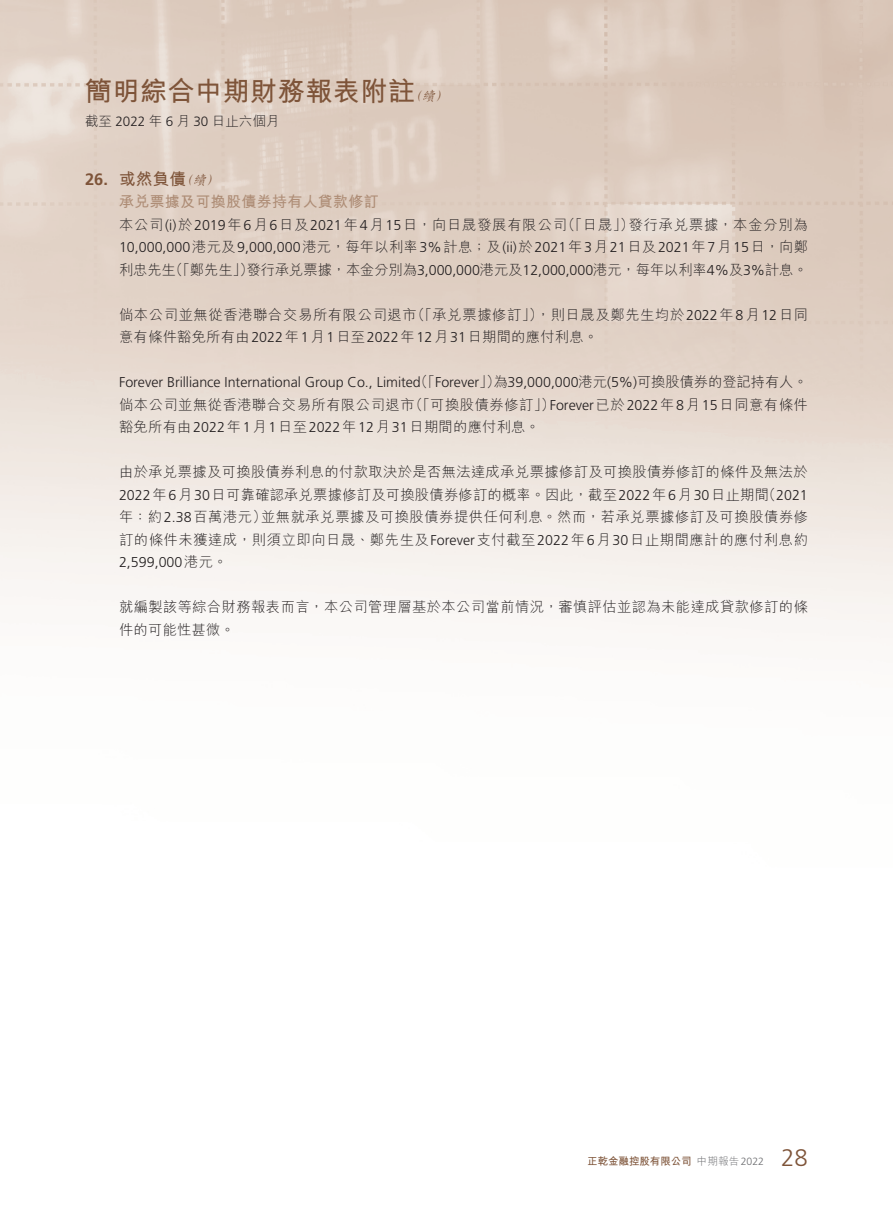
<style>
.page{position:relative;width:893px;height:1212px;background:#fff}
.page>*{position:absolute;margin:0;border:0;box-sizing:border-box;transform-origin:0 0}
.t1{font:700 27px "M Hei HK";letter-spacing:.02em;color:#7e5439}
.t2{font:300 24px "Frutiger LT Std";color:#7e5439}
._01_H1{font:700 16.5px "M Hei HK";color:#7e5439}
._01_H1-2{font:700 16.5px "Frutiger LT Std";color:#7e5439}
._02_H2{font:700 15px "M Hei HK";letter-spacing:.02em;color:#ae8d76}
._00_txt{font:300 14.25px/22.5px "M Hei HK";letter-spacing:.03em;color:#231f20}
._00_txt-2{font:300 14.25px "Frutiger LT Std";color:#231f20}
._00_txt-3{font:300 14.25px "M Hei HK";letter-spacing:-.005em;color:#231f20}
._00_txt-4{font:300 14.25px "M Hei HK";letter-spacing:.06em;color:#231f20}
._00_txt-5{font:300 14.25px "M Hei HK";color:#231f20}
.t3{font:300 13.5px "M Hei HK";color:#231f20}
._01_H1-3{font:italic 500 13.5px "M Kai HK";color:#7e5439}
.t4{font:700 10.5px "M Hei HK";letter-spacing:-.005em;color:#7e5439}
.t5{font:300 10.5px "M Hei HK";color:#6c6d70}
.s1{font-family:"Frutiger LT Std"}
.s2{font-family:"M Hei HK"}
</style>
<div class="page">
<h1 class="t1" style="left:85px;top:71px;width:331px">簡明綜合中期財務報表附註</h1>
<p class="_01_H1-3" style="left:422px;top:86px;width:19px">續</p>
<p class="_01_H1-3" style="left:408px;top:86px;width:19px">（</p>
<p class="_01_H1-3" style="left:435px;top:86px;width:19px">(</p>
<p class="t3" style="left:85px;top:114px;width:196px">截至 <span class="s1">2022</span> 年 <span class="s1">6</span> 月 <span class="s1">30</span> 日止六個月</p>
<p class="_01_H1-2" style="left:85px;top:169px;width:24px">26.</p>
<p class="_01_H1" style="left:119px;top:167px;width:68px">或然負債</p>
<p class="_01_H1-3" style="left:193px;top:170px;width:19px">續</p>
<p class="_01_H1-3" style="left:179px;top:170px;width:19px">（</p>
<p class="_01_H1-3" style="left:206px;top:170px;width:19px">(</p>
<p class="_02_H2" style="left:119px;top:191px;width:261px">承兌票據及可換股債券持有人貸款修訂</p>
<p class="_00_txt" style="left:561px;top:213px;width:75px">（「日晟」）</p>
<p class="_00_txt-4" style="left:119px;top:217px;width:449px">本公司 於<span class="s1">)i( 2019</span>年<span class="s1">6</span>月<span class="s1">6</span>日及<span class="s1">2021</span>年<span class="s1">4</span>月<span class="s1">15</span>日，向日晟發展有限公司</p>
<p class="_00_txt-2" style="left:119px;top:239px;width:690px">10,000,000<span class="s2">港元及</span>9,000,000<span class="s2">港元，每年以利率</span>3%<span class="s2">計息；及 於</span>)i i( 2021<span class="s2">年</span>3<span class="s2">月</span>21<span class="s2">日及</span>2021<span class="s2">年</span>7<span class="s2">月</span>15<span class="s2">日，向鄭</span></p>
<p class="_00_txt-3" style="left:247px;top:262px;width:562px">發行承兌票據，本金分別為<span class="s1">3,000,000</span>港元及<span class="s1">12,000,000</span>港元，每年以利率<span class="s1">4%</span>及<span class="s1">3%</span>計息。</p>
<p class="_00_txt-4" style="left:629px;top:217px;width:180px">發行承兌票據，本金分別為</p>
<p class="_00_txt" style="left:169px;top:258px;width:87px">（「鄭先生」）</p>
<p class="_00_txt" style="left:119px;top:258px;width:58px">利忠先生</p>
<p class="_00_txt" style="left:411px;top:303px;width:134px">（「承兌票據修訂」）</p>
<p class="_00_txt" style="left:119px;top:303px;width:480px">倘本公司並無從香港聯合交易所有限公司退市<br>意有條件豁免所有由<span class="s1">2022</span>年<span class="s1">1</span>月<span class="s1">1</span>日至<span class="s1">2022</span>年<span class="s1">12</span>月<span class="s1">31</span>日期間的應付利息。</p>
<p class="_00_txt-5" style="left:493px;top:375px;width:316px">為<span class="s1">39,000,000</span>港元<span class="s1">(5%)</span>可換股債券的登記持有人。</p>
<p class="_00_txt" style="left:536px;top:303px;width:274px">，則日晟及鄭先生均於<span class="s1">2022</span>年<span class="s1">8</span>月<span class="s1">12</span>日同</p>
<p class="_00_txt-2" style="left:414px;top:374px;width:88px"><span class="s2">（「</span>Forever<span class="s2">」）</span></p>
<p class="_00_txt-2" style="left:119px;top:374px;width:303px">Forever Brilliance International Group Co., Limited</p>
<p class="_00_txt" style="left:409px;top:393px;width:148px">（「可換股債券修訂」）</p>
<p class="_00_txt" style="left:119px;top:393px;width:422px">倘本公司並無從香港聯合交易所有限公司退市<br>豁免所有由<span class="s1">2022</span>年<span class="s1">1</span>月<span class="s1">1</span>日至<span class="s1">2022</span>年<span class="s1">12</span>月<span class="s1">31</span>日期間的應付利息。</p>
<p class="_00_txt" style="left:119px;top:461px;width:690px;text-align:right">由於承兌票據及可換股債券利息的付款取決於是否無法達成承兌票據修訂及可換股債券修訂的條件及無法於)<span class="s1">2021</span></p>
<p class="_00_txt-2" style="left:550px;top:397px;width:260px">Forever<span class="s2">已於</span>2022<span class="s2">年</span>8<span class="s2">月</span>15<span class="s2">日同意有條件</span></p>
<p class="_00_txt" style="left:261px;top:483px;width:548px;text-indent:-142px"><span class="s1">2022</span>年<span class="s1">6</span>月<span class="s1">30</span>日可靠確認承兌票據修訂及可換股債券修訂的概率。因此，截至<span class="s1">2022</span>年<span class="s1">6</span>月<span class="s1">30</span>日止期間<br>並無就承兌票據及可換股債券提供任何利息。然而，若承兌票據修訂及可換股債券修</p>
<p class="_00_txt" style="left:119px;top:506px;width:690px">年：約<span class="s1">2.38</span>百萬港元）<br>訂的條件未獲達成，則須立即向日晟、鄭先生及<span class="s1">Forever</span>支付截至<span class="s1">2022</span>年<span class="s1">6</span>月<span class="s1">30</span>日止期間應計的應付利息約<br><span class="s1">2,599,000</span>港元。</p>
<p class="_00_txt" style="left:119px;top:596px;width:690px">就編製該等綜合財務報表而言，本公司管理層基於本公司當前情況，審慎評估並認為未能達成貸款修訂的條件的可能性甚微。</p>
<p class="t4" style="left:587px;top:1154px;width:106px">正乾金融控股有限公司</p>
<p class="t5" style="left:697px;top:1156px;width:69px">中期報告<span class="s1">2022</span></p>
<h2 class="t2" style="left:781px;top:1144px;width:28px">28</h2>
</div>
